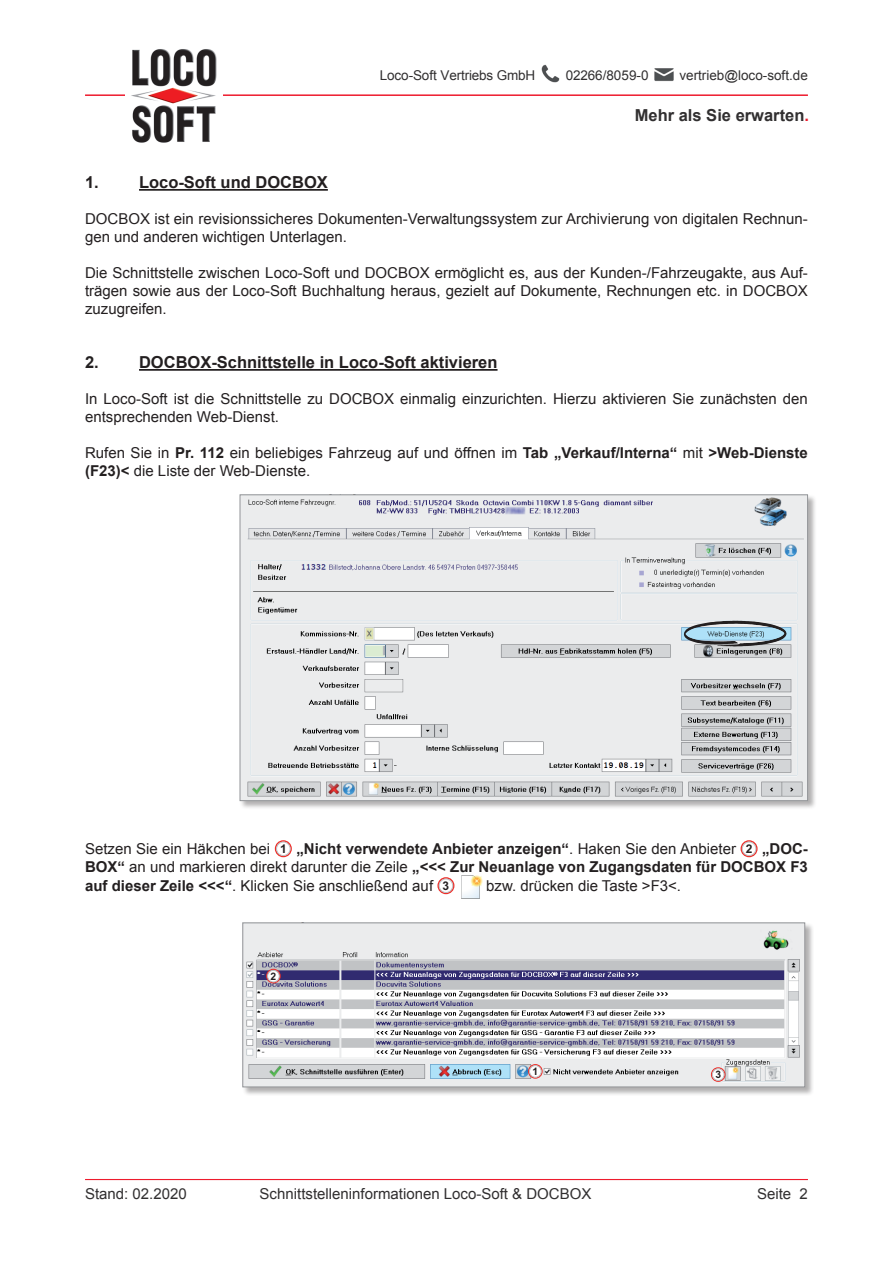
<style>
.page{position:relative;width:893px;height:1263px;background:#fff}
.page>*{position:absolute;margin:0;border:0;box-sizing:border-box;transform-origin:0 0}
.t1{font:700 16.5px "Arial";color:#231f20}
.t2{font:700 16.5px "Arial";color:#312f30}
.t3{font:15px/18px "Arial";color:#231f20}
.t4{font:15px "Arial";color:#312f30}
.t5{font:13.5px "Arial";color:#312f30}
.t6{font:700 10.35px "Arial";color:#231f20}
.s1{color:#ee1b2d}
.s2{font-weight:700}
.s3{font-weight:700;font-size:12px}
</style>
<div class="page">
<img style="left:541px;top:64px;width:19px;height:19px">
<img style="left:654px;top:68px;width:20px;height:14px">
<hr style="left:85px;top:94px;width:723px;height:2px;background:#ee1b2d">
<img style="left:125px;top:49px;width:97px;height:94px">
<hr style="left:85px;top:1179px;width:723px;height:1px;background:#ee1b2d">
<hr style="left:139px;top:189px;width:189px;height:2px;background:#231f20">
<hr style="left:139px;top:369px;width:359px;height:2px;background:#231f20">
<div style="left:275px;top:840px;width:17px;height:17px;border:2px solid #ee2f2a;border-radius:50%"></div>
<div style="left:277px;top:842px;width:13px;height:13px;background:#fff;border-radius:50%"></div>
<div style="left:276px;top:841px;width:15px;height:15px;border:1px solid #bcbdc0;border-radius:50%"></div>
<div style="left:741px;top:840px;width:17px;height:17px;border:2px solid #ee2f2a;border-radius:50%"></div>
<div style="left:742px;top:842px;width:14px;height:13px;background:#fff;border-radius:50%"></div>
<div style="left:742px;top:841px;width:14px;height:15px;border:1px solid #bcbdc0;border-radius:50%"></div>
<div style="left:437px;top:877px;width:17px;height:17px;border:2px solid #ee2f2a;border-radius:50%"></div>
<div style="left:439px;top:879px;width:14px;height:13px;background:#fff;border-radius:50%"></div>
<div style="left:439px;top:878px;width:14px;height:15px;border:1px solid #bcbdc0;border-radius:50%"></div>
<img style="left:461px;top:875px;width:21px;height:23px">
<div style="left:239px;top:494px;width:578px;height:316px;background:#231f20;opacity:.35"></div>
<img style="left:242px;top:496px;width:564px;height:303px">
<div style="left:242px;top:922px;width:572px;height:174px;background:#231f20;opacity:.35"></div>
<img style="left:244px;top:924px;width:559px;height:161px">
<div style="left:242px;top:922px;width:563px;height:165px;border:1px solid #939598"></div>
<div style="left:528px;top:1064px;width:15px;height:15px;border:1px solid #ee2f2a;border-radius:50%"></div>
<div style="left:529px;top:1065px;width:12px;height:12px;background:#fff;border-radius:50%"></div>
<div style="left:529px;top:1065px;width:13px;height:13px;border:1px solid #bcbdc0;border-radius:50%"></div>
<div style="left:266px;top:969px;width:15px;height:14px;border:1px solid #ee2f2a;border-radius:50%"></div>
<div style="left:268px;top:970px;width:11px;height:12px;background:#fff;border-radius:50%"></div>
<div style="left:267px;top:970px;width:13px;height:12px;border:1px solid #bcbdc0;border-radius:50%"></div>
<div style="left:711px;top:1067px;width:14px;height:15px;border:1px solid #ee2f2a;border-radius:50%"></div>
<div style="left:712px;top:1069px;width:12px;height:11px;background:#fff;border-radius:50%"></div>
<div style="left:712px;top:1068px;width:12px;height:13px;border:1px solid #bcbdc0;border-radius:50%"></div>
<img style="left:684px;top:621px;width:54px;height:23px">
<p class="t5" style="left:380px;top:66px;width:157px">Loco-Soft Vertriebs GmbH</p>
<p class="t5" style="left:566px;top:66px;width:84px">02266/8059-0</p>
<p class="t5" style="left:679px;top:66px;width:130px">vertrieb@loco-soft.de</p>
<p class="t2" style="left:635px;top:104px;width:176px">Mehr als Sie erwarten<span class="s1">.</span></p>
<p class="t1" style="left:85px;top:171px;width:15px">1.</p>
<p class="t1" style="left:139px;top:171px;width:190px">Loco-Soft und DOCBOX</p>
<p class="t3" style="left:85px;top:210px;width:724px">DOCBOX ist ein revisionssicheres Dokumenten-Verwaltungssystem zur Archivierung von digitalen Rechnun&shy;gen und anderen wichtigen Unterlagen.</p>
<p class="t3" style="left:85px;top:264px;width:724px;text-align:justify">Die Schnittstelle zwischen Loco-Soft und DOCBOX ermöglicht es, aus der Kunden-/Fahrzeugakte, aus Auf&shy;trägen sowie aus der Loco-Soft Buchhaltung heraus, gezielt auf Dokumente, Rechnungen etc. in DOCBOX zuzugreifen.</p>
<p class="t1" style="left:85px;top:351px;width:15px">2.</p>
<p class="t1" style="left:139px;top:351px;width:360px">DOCBOX-Schnittstelle in Loco-Soft aktivieren</p>
<p class="t3" style="left:85px;top:390px;width:724px">In Loco-Soft ist die Schnittstelle zu DOCBOX einmalig einzurichten. Hierzu aktivieren Sie zunächsten den entsprechenden Web-Dienst.</p>
<p class="t3" style="left:85px;top:444px;width:724px">Rufen Sie in <span class="s2">Pr. 112</span> ein beliebiges Fahrzeug auf und öffnen im <span class="s2">Tab „Verkauf/Interna“</span> mit <span class="s2">&gt;Web-Dienste (F23)&lt;</span> die Liste der Web-Dienste.</p>
<p class="t3" style="left:85px;top:839px;width:724px;line-height:18.5px;text-align:justify">Setzen Sie ein Häkchen bei <span class="s3">1</span> <span class="s2">„Nicht verwendete Anbieter anzeigen“</span>. Haken Sie den Anbieter <span class="s3">2</span> <span class="s2">„DOC-BOX“</span> an und markieren direkt darunter die Zeile <span class="s2">„&lt;&lt;&lt; Zur Neuanlage von Zugangsdaten für DOCBOX F3 auf dieser Zeile &lt;&lt;&lt;“</span>. Klicken Sie anschließend auf <span class="s3">3</span></p>
<p class="t3" style="left:486px;top:877px;width:196px">bzw. drücken die Taste &gt;F3&lt;.</p>
<p class="t6" style="left:271px;top:969px;width:7px">2</p>
<p class="t6" style="left:532px;top:1064px;width:7px">1</p>
<p class="t6" style="left:715px;top:1067px;width:7px">3</p>
<p class="t4" style="left:85px;top:1183px;width:103px">Stand: 02.2020</p>
<p class="t4" style="left:260px;top:1183px;width:333px">Schnittstelleninformationen Loco-Soft &amp; DOCBOX</p>
<p class="t4" style="left:757px;top:1183px;width:52px">Seite 2</p>
</div>
